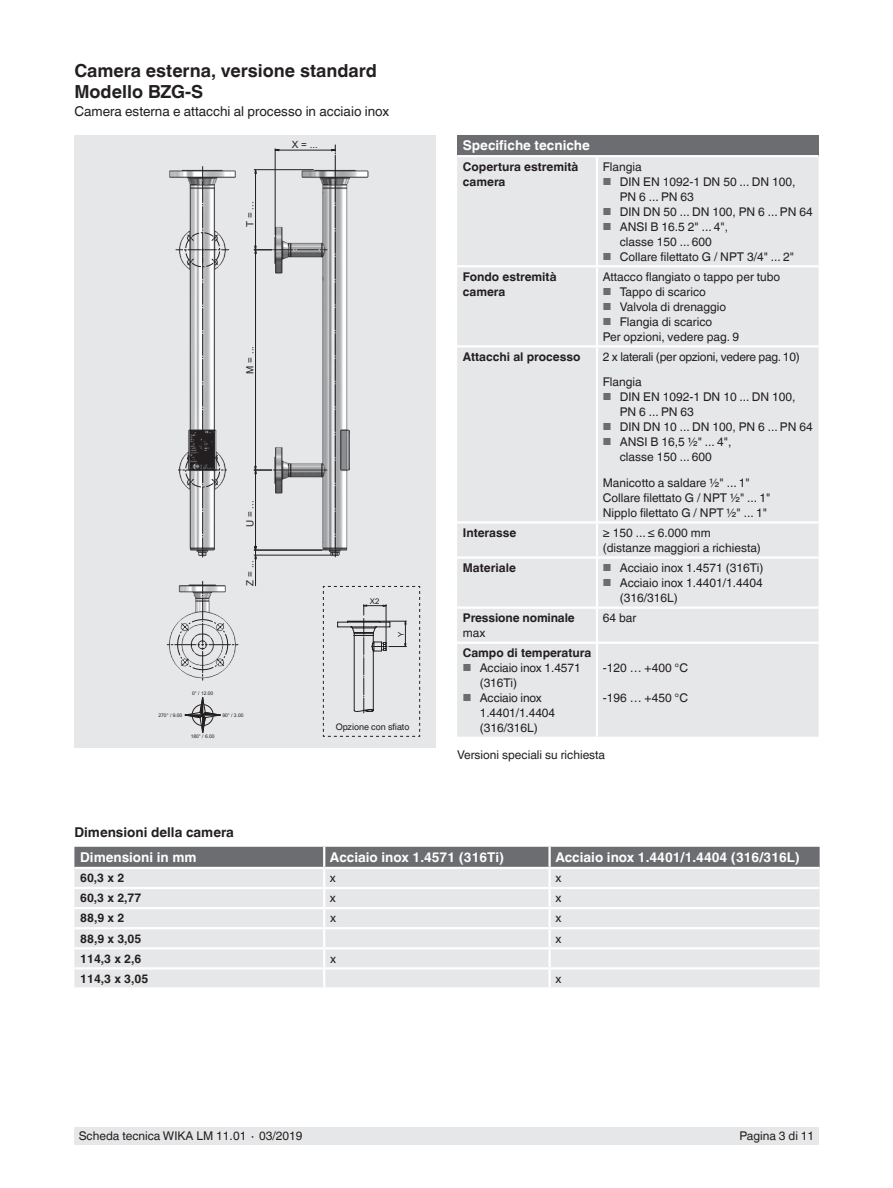
<style>
.page{position:relative;width:893px;height:1188px;background:#fff}
.page>*{position:absolute;margin:0;border:0;box-sizing:border-box;transform-origin:0 0}
.t1{font:700 18px/21px "Helvetica World";color:#231f20}
.t2{font:700 13.5px "Helvetica World";color:#fff}
.t3{font:13.5px "Helvetica World";color:#231f20}
.t4{font:700 13.5px "Helvetica World";color:#231f20}
.t5{font:12px/15px "Helvetica World";color:#231f20}
.t6{font:700 12px/15px "Helvetica World";color:#231f20}
.t7{font:12px/25.5px "Helvetica World";letter-spacing:-.02em;color:#231f20}
.t8{font:9.9px "Arial";color:#231f20}
.t9{font:9px "Helvetica World";color:#231f20}
.t10{font:7.8px "Arial";color:#231f20}
.t11{font:4.95px "Arial";color:#231f20}
.s1{font-size:10.2px;color:#6c6d70}
</style>
<div class="page">
<div style="left:74px;top:1128px;width:745px;height:17px;background:#e6e7e9"></div>
<div style="left:74px;top:135px;width:362px;height:612px;background:#e6e7e9"></div>
<svg style="left:167px;top:145px;width:253px;height:592px"></svg>
<div style="left:457px;top:135px;width:362px;height:21px;background:#6c6d70"></div>
<div style="left:457px;top:157px;width:362px;height:580px;background:#e6e7e9"></div>
<div style="left:457px;top:524px;width:362px;height:32px;background:#e6e7e9"></div>
<hr style="left:457px;top:265px;width:140px;height:2px;background:#fff">
<hr style="left:457px;top:345px;width:140px;height:2px;background:#fff">
<hr style="left:457px;top:521px;width:140px;height:3px;background:#fff">
<hr style="left:457px;top:556px;width:140px;height:3px;background:#fff">
<hr style="left:457px;top:607px;width:140px;height:2px;background:#fff">
<hr style="left:596px;top:609px;width:2px;height:33px;background:#fff">
<hr style="left:457px;top:642px;width:140px;height:2px;background:#fff">
<hr style="left:596px;top:644px;width:2px;height:93px;background:#fff">
<hr style="left:596px;top:267px;width:2px;height:78px;background:#fff">
<hr style="left:596px;top:347px;width:2px;height:174px;background:#fff">
<hr style="left:596px;top:524px;width:2px;height:32px;background:#fff">
<hr style="left:596px;top:559px;width:2px;height:48px;background:#fff">
<hr style="left:596px;top:157px;width:2px;height:108px;background:#fff">
<hr style="left:597px;top:265px;width:222px;height:2px;background:#fff">
<hr style="left:597px;top:345px;width:222px;height:2px;background:#fff">
<hr style="left:597px;top:521px;width:222px;height:3px;background:#fff">
<hr style="left:597px;top:556px;width:222px;height:3px;background:#fff">
<hr style="left:597px;top:607px;width:222px;height:2px;background:#fff">
<hr style="left:597px;top:642px;width:222px;height:2px;background:#fff">
<hr style="left:457px;top:155px;width:140px;height:2px;background:#fff">
<hr style="left:597px;top:155px;width:222px;height:2px;background:#fff">
<svg style="left:74px;top:847px;width:746px;height:140px;background:#d7d8d9"></svg>
<hr style="left:550px;top:967px;width:270px;height:3px;background:#fff">
<hr style="left:548px;top:970px;width:3px;height:17px;background:#fff">
<h1 class="t1" style="left:74px;top:60px;width:304px">Camera esterna, versione standard<br>Modello BZG-S</h1>
<p class="t3" style="left:74px;top:103px;width:316px">Camera esterna e attacchi al processo in acciaio inox</p>
<p class="t8" style="left:243px;top:227px;width:27px;rotate:-90deg">T = ...</p>
<p class="t8" style="left:292px;top:138px;width:28px">X = ...</p>
<p class="t8" style="left:243px;top:374px;width:29px;rotate:-90deg">M = ...</p>
<p class="t8" style="left:243px;top:527px;width:28px;rotate:-90deg">U = ...</p>
<p class="t8" style="left:243px;top:586px;width:27px;rotate:-90deg">Z = ...</p>
<p class="t11" style="left:192px;top:690px;width:23px">0° / 12.00</p>
<p class="t11" style="left:158px;top:712px;width:25px">270° / 9.00</p>
<p class="t11" style="left:222px;top:712px;width:23px">90° / 3.00</p>
<p class="t11" style="left:191px;top:733px;width:25px">180° / 6.00</p>
<p class="t4" style="left:74px;top:824px;width:161px">Dimensioni della camera</p>
<p class="t10" style="left:370px;top:596px;width:11px">X2</p>
<p class="t10" style="left:396px;top:637px;width:7px;rotate:-90deg">Y</p>
<p class="t9" style="left:336px;top:721px;width:75px">Opzione con sfiato</p>
<p class="t2" style="left:463px;top:138px;width:129px">Specifiche tecniche</p>
<p class="t6" style="left:463px;top:159px;width:117px">Copertura estremità camera</p>
<p class="t5" style="left:603px;top:159px;width:40px">Flangia</p>
<p class="t5" style="left:620px;top:174px;width:177px;text-indent:-17px"><span class="s1">■</span> DIN EN 1092-1 DN 50 ... DN 100,<br>PN 6 ... PN 63</p>
<p class="t5" style="left:603px;top:204px;width:211px"><span class="s1">■</span> DIN DN 50 ... DN 100, PN 6 ... PN 64</p>
<p class="t5" style="left:603px;top:219px;width:127px;text-align:center"><span class="s1">■</span> ANSI B 16.5 2" ... 4", classe 150 ... 600</p>
<p class="t5" style="left:603px;top:249px;width:193px"><span class="s1">■</span> Collare filettato G / NPT 3/4" ... 2"</p>
<p class="t6" style="left:463px;top:269px;width:95px">Fondo estremità camera</p>
<p class="t5" style="left:603px;top:269px;width:179px">Attacco flangiato o tappo per tubo</p>
<p class="t5" style="left:603px;top:284px;width:105px"><span class="s1">■</span> Tappo di scarico</p>
<p class="t5" style="left:603px;top:299px;width:125px"><span class="s1">■</span> Valvola di drenaggio</p>
<p class="t5" style="left:603px;top:314px;width:138px"><span class="s1">■</span> Flangia di scarico<br>Per opzioni, vedere pag. 9</p>
<p class="t6" style="left:463px;top:349px;width:119px">Attacchi al processo</p>
<p class="t7" style="left:603px;top:344px;width:198px">2 x laterali (per opzioni, vedere pag. 10)<br>Flangia</p>
<p class="t5" style="left:620px;top:390px;width:177px;text-indent:-17px"><span class="s1">■</span> DIN EN 1092-1 DN 10 ... DN 100,<br>PN 6 ... PN 63</p>
<p class="t5" style="left:603px;top:420px;width:211px"><span class="s1">■</span> DIN DN 10 ... DN 100, PN 6 ... PN 64</p>
<p class="t5" style="left:603px;top:435px;width:130px;text-align:center"><span class="s1">■</span> ANSI B 16,5 ½" ... 4", classe 150 ... 600</p>
<p class="t5" style="left:603px;top:475px;width:169px">Manicotto a saldare ½" ... 1"<br>Collare filettato G / NPT ½" ... 1"<br>Nipplo filettato G / NPT ½" ... 1"</p>
<p class="t6" style="left:463px;top:525px;width:55px">Interasse</p>
<p class="t5" style="left:603px;top:525px;width:160px">≥ 150 ... ≤ 6.000 mm (distanze maggiori a richiesta)</p>
<p class="t6" style="left:463px;top:560px;width:54px">Materiale</p>
<p class="t5" style="left:603px;top:560px;width:162px"><span class="s1">■</span> Acciaio inox 1.4571 (316Ti)</p>
<p class="t5" style="left:620px;top:575px;width:144px;text-indent:-17px"><span class="s1">■</span> Acciaio inox 1.4401/1.4404 (316/316L)</p>
<p class="t6" style="left:463px;top:610px;width:113px">Pressione nominale</p>
<p class="t5" style="left:463px;top:625px;width:24px">max</p>
<p class="t5" style="left:603px;top:610px;width:35px">64 bar</p>
<p class="t6" style="left:463px;top:645px;width:130px">Campo di temperatura</p>
<p class="t5" style="left:480px;top:660px;width:102px;text-indent:-17px"><span class="s1">■</span> Acciaio inox 1.4571 (316Ti)</p>
<p class="t5" style="left:480px;top:690px;width:77px;text-indent:-17px"><span class="s1">■</span> Acciaio inox<br>1.4401/1.4404 (316/316L)</p>
<p class="t5" style="left:603px;top:660px;width:87px">-120 … +400 °C</p>
<p class="t5" style="left:603px;top:690px;width:87px">-196 … +450 °C</p>
<p class="t5" style="left:457px;top:747px;width:150px">Versioni speciali su richiesta</p>
<p class="t2" style="left:80px;top:850px;width:118px">Dimensioni in mm</p>
<p class="t2" style="left:330px;top:850px;width:176px">Acciaio inox 1.4571 (316Ti)</p>
<p class="t2" style="left:555px;top:850px;width:246px">Acciaio inox 1.4401/1.4404 (316/316L)</p>
<p class="t6" style="left:80px;top:871px;width:46px">60,3 x 2</p>
<p class="t5" style="left:330px;top:871px;width:7px">x</p>
<p class="t5" style="left:555px;top:871px;width:7px">x</p>
<p class="t6" style="left:80px;top:891px;width:63px">60,3 x 2,77</p>
<p class="t5" style="left:330px;top:891px;width:7px">x</p>
<p class="t5" style="left:555px;top:891px;width:7px">x</p>
<p class="t6" style="left:80px;top:911px;width:46px">88,9 x 2</p>
<p class="t5" style="left:330px;top:911px;width:7px">x</p>
<p class="t5" style="left:555px;top:911px;width:7px">x</p>
<p class="t6" style="left:80px;top:931px;width:63px">88,9 x 3,05</p>
<p class="t5" style="left:555px;top:931px;width:7px">x</p>
<p class="t6" style="left:80px;top:951px;width:63px">114,3 x 2,6</p>
<p class="t5" style="left:330px;top:951px;width:7px">x</p>
<p class="t6" style="left:80px;top:971px;width:70px">114,3 x 3,05</p>
<p class="t5" style="left:555px;top:971px;width:7px">x</p>
<p class="t5" style="left:79px;top:1129px;width:225px">Scheda tecnica WIKA LM 11.01 ∙ 03/2019</p>
<p class="t5" style="left:740px;top:1129px;width:76px">Pagina 3 di 11</p>
</div>
